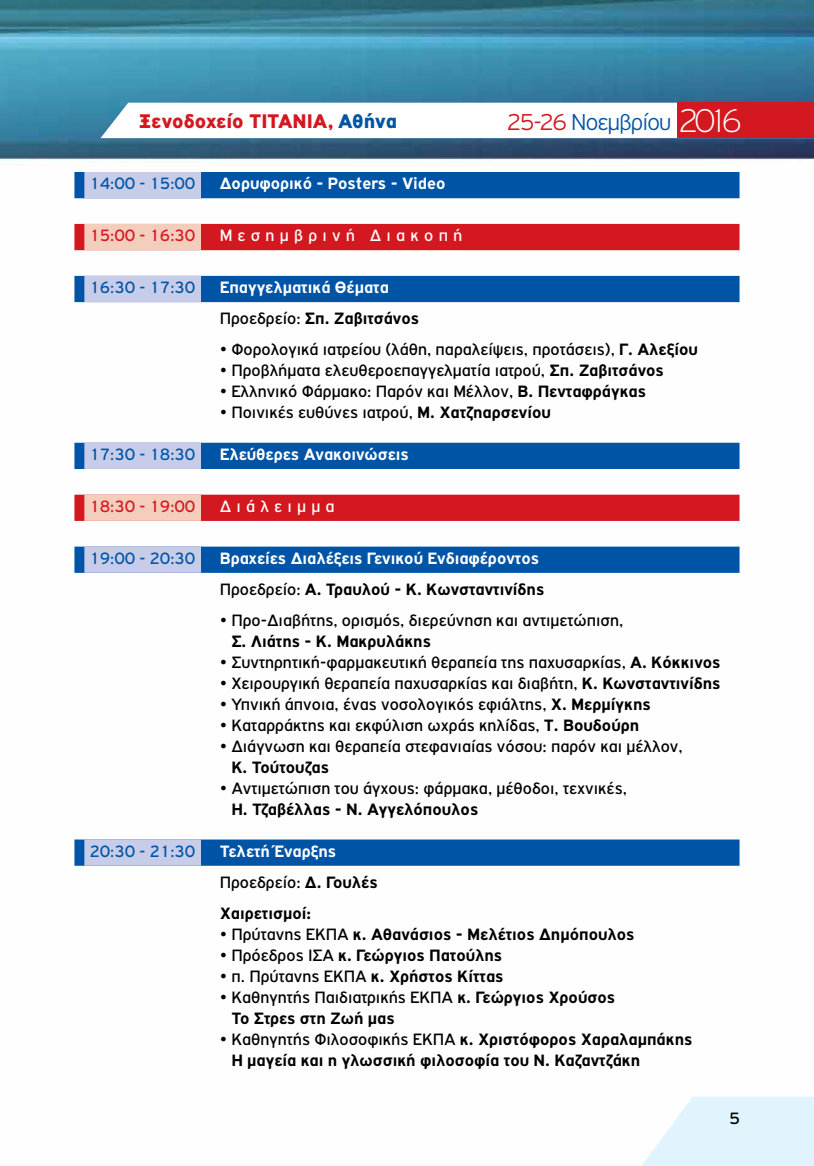
<style>
.page{position:relative;width:814px;height:1166px;background:#fff}
.page>*{position:absolute;margin:0;border:0;box-sizing:border-box;transform-origin:0 0}
.t1{font:300 24.5px "PF Highway Gothic";letter-spacing:-.03em;color:#0054a6}
.t2{font:900 21px "PF Highway Gothic";color:#d41820}
.t3{font:17.5px "PF Highway Gothic";color:#000}
.t4{font:700 17.5px/31px "PF Highway Gothic";color:#000}
.t5{font:700 17.5px/31px "PF Highway Gothic";color:#fff}
.t6{font:17.5px "PF Highway Gothic";color:#0054a6;scale:.95 1}
.t7{font:17.5px "PF Highway Gothic";letter-spacing:.3em;color:#fff}
.t8{font:17.5px "PF Highway Gothic";color:#d31820;scale:.95 1}
.s1{color:#0054a6}
.s2{color:#d41820}
.s3{font-weight:100;font-size:35px;color:#fff}
.s4{font-weight:400;color:#000}
.s5{color:#000}
.s6{font-weight:700}
.s7{color:#fff}
.s8{font-weight:400}
</style>
<div class="page">
<img style="left:37px;top:0;width:777px;height:866px">
<svg style="left:0;top:0;width:37px;height:161px;background:#448faa"></svg>
<svg style="left:100px;top:103px;width:577px;height:35px"></svg>
<div style="left:677px;top:103px;width:137px;height:35px;background:#d41820"></div>
<svg style="left:642px;top:1096px;width:172px;height:70px"></svg>
<div style="left:74px;top:172px;width:665px;height:26px;background:#0054a6"></div>
<div style="left:84px;top:172px;width:117px;height:26px;background:#c7cde8"></div>
<div style="left:74px;top:224px;width:665px;height:26px;background:#d31820"></div>
<div style="left:84px;top:224px;width:117px;height:26px;background:#f5cdbc"></div>
<div style="left:74px;top:276px;width:665px;height:26px;background:#0054a6"></div>
<div style="left:84px;top:276px;width:117px;height:26px;background:#c7cde8"></div>
<div style="left:74px;top:443px;width:665px;height:26px;background:#0054a6"></div>
<div style="left:84px;top:443px;width:117px;height:26px;background:#c7cde8"></div>
<div style="left:74px;top:495px;width:665px;height:26px;background:#d31820"></div>
<div style="left:84px;top:495px;width:117px;height:26px;background:#f5cdbc"></div>
<div style="left:74px;top:546px;width:665px;height:27px;background:#0054a6"></div>
<div style="left:84px;top:546px;width:117px;height:27px;background:#c7cde8"></div>
<div style="left:74px;top:839px;width:665px;height:27px;background:#0054a6"></div>
<div style="left:84px;top:839px;width:117px;height:27px;background:#c7cde8"></div>
<p class="t2" style="left:139px;top:110px;width:259px">Ξενοδοχείο ΤΙΤΑΝΙΑ, <span class="s1">Aθήνα</span></p>
<h1 class="t1" style="left:506px;top:109px;width:237px"><span class="s2">25-26</span> Νοεµβρίου <span class="s3">2016</span></h1>
<p class="t6" style="left:89px;top:174px;width:113px">14:00 - 15:00</p>
<p class="t5" style="left:220px;top:168px;width:227px">Δορυφορικό - Posters - Video</p>
<p class="t8" style="left:89px;top:226px;width:113px">15:00 - 16:30</p>
<p class="t7" style="left:220px;top:226px;width:244px">Μεσημβρινή Διακοπή</p>
<p class="t6" style="left:89px;top:278px;width:113px">16:30 - 17:30</p>
<p class="t5" style="left:220px;top:272px;width:201px">Επαγγελματικά Θέματα<br><span class="s4">Προεδρείο:</span> <span class="s5">Σπ. Ζαβιτσάνος</span></p>
<p class="t3" style="left:220px;top:340px;width:479px">• Φορολογικά ιατρείου (λάθη, παραλείψεις, προτάσεις), <span class="s6">Γ. Αλεξίου</span></p>
<p class="t3" style="left:220px;top:361px;width:445px">• Προβλήματα ελευθεροεπαγγελματία ιατρού, <span class="s6">Σπ. Ζαβιτσάνος</span></p>
<p class="t3" style="left:220px;top:382px;width:428px">• Ελληνικό Φάρμακο: Παρόν και Μέλλον, <span class="s6">Β. Πενταφράγκας</span></p>
<p class="t3" style="left:220px;top:403px;width:332px">• Ποινικές ευθύνες ιατρού, <span class="s6">Μ. Χατζηαρσενίου</span></p>
<p class="t6" style="left:89px;top:445px;width:113px">17:30 - 18:30</p>
<p class="t5" style="left:220px;top:439px;width:190px">Ελεύθερες Ανακοινώσεις</p>
<p class="t8" style="left:89px;top:497px;width:113px">18:30 - 19:00</p>
<p class="t7" style="left:220px;top:497px;width:116px">Διάλειμμα</p>
<p class="t6" style="left:89px;top:549px;width:113px">19:00 - 20:30</p>
<p class="t5" style="left:220px;top:543px;width:326px">Βραχείες Διαλέξεις Γενικού Ενδιαφέροντος<br><span class="s4">Προεδρείο:</span> <span class="s5">Α. Τραυλού - Κ. Κωνσταντινίδης</span></p>
<p class="t3" style="left:220px;top:611px;width:405px">• Προ-Διαβήτης, ορισμός, διερεύνηση και αντιμετώπιση,</p>
<p class="t4" style="left:231px;top:625px;width:201px">Σ. Λιάτης - Κ. Μακρυλάκης</p>
<p class="t3" style="left:220px;top:653px;width:502px">• Συντηρητική-φαρμακευτική θεραπεία της παχυσαρκίας, <span class="s6">Α. Κόκκινος</span></p>
<p class="t3" style="left:220px;top:674px;width:502px">• Χειρουργική θεραπεία παχυσαρκίας και διαβήτη, <span class="s6">Κ. Κωνσταντινίδης</span></p>
<p class="t3" style="left:220px;top:695px;width:432px">• Υπνική άπνοια, ένας νοσολογικός εφιάλτης, <span class="s6">Χ. Μερμίγκης</span></p>
<p class="t3" style="left:220px;top:716px;width:421px">• Καταρράκτης και εκφύλιση ωχράς κηλίδας, <span class="s6">Τ. Βουδούρη</span></p>
<p class="t3" style="left:220px;top:737px;width:464px">• Διάγνωση και θεραπεία στεφανιαίας νόσου: παρόν και μέλλον,</p>
<p class="t4" style="left:231px;top:751px;width:99px">Κ. Τούτουζας</p>
<p class="t3" style="left:220px;top:779px;width:409px">• Αντιμετώπιση του άγχους: φάρμακα, μέθοδοι, τεχνικές,</p>
<p class="t4" style="left:231px;top:793px;width:248px">Η. Τζαβέλλας - Ν. Αγγελόπουλος</p>
<p class="t6" style="left:89px;top:842px;width:113px">20:30 - 21:30</p>
<p class="t4" style="left:220px;top:835px;width:159px"><span class="s7">Τελετή Έναρξης<br></span><span class="s8">Προεδρείο:</span> Δ. Γουλές<br>Χαιρετισμοί:</p>
<p class="t4" style="left:220px;top:918px;width:416px"><span class="s8">• Πρύτανης ΕΚΠΑ</span> κ. Αθανάσιος - Μελέτιος Δημόπουλος</p>
<p class="t4" style="left:220px;top:939px;width:284px"><span class="s8">• Πρόεδρος ΙΣΑ</span> κ. Γεώργιος Πατούλης</p>
<p class="t3" style="left:220px;top:966px;width:285px">• π. Πρύτανης ΕΚΠΑ <span class="s6">κ. Χρήστος Κίττας</span></p>
<p class="t4" style="left:231px;top:986px;width:385px;line-height:21px;text-indent:-12px"><span class="s8">• Καθηγητής Παιδιατρικής ΕΚΠΑ</span> κ. Γεώργιος Χρούσος<br>Το Στρες στη Ζωή μας</p>
<p class="t4" style="left:231px;top:1028px;width:462px;line-height:21px;text-indent:-12px"><span class="s8">• Καθηγητής Φιλοσοφικής ΕΚΠΑ</span> κ. Χριστόφορος Χαραλαμπάκης<br>Η μαγεία και η γλωσσική φιλοσοφία του Ν. Καζαντζάκη</p>
<p class="t3" style="left:729px;top:1109px;width:13px">5</p>
</div>
